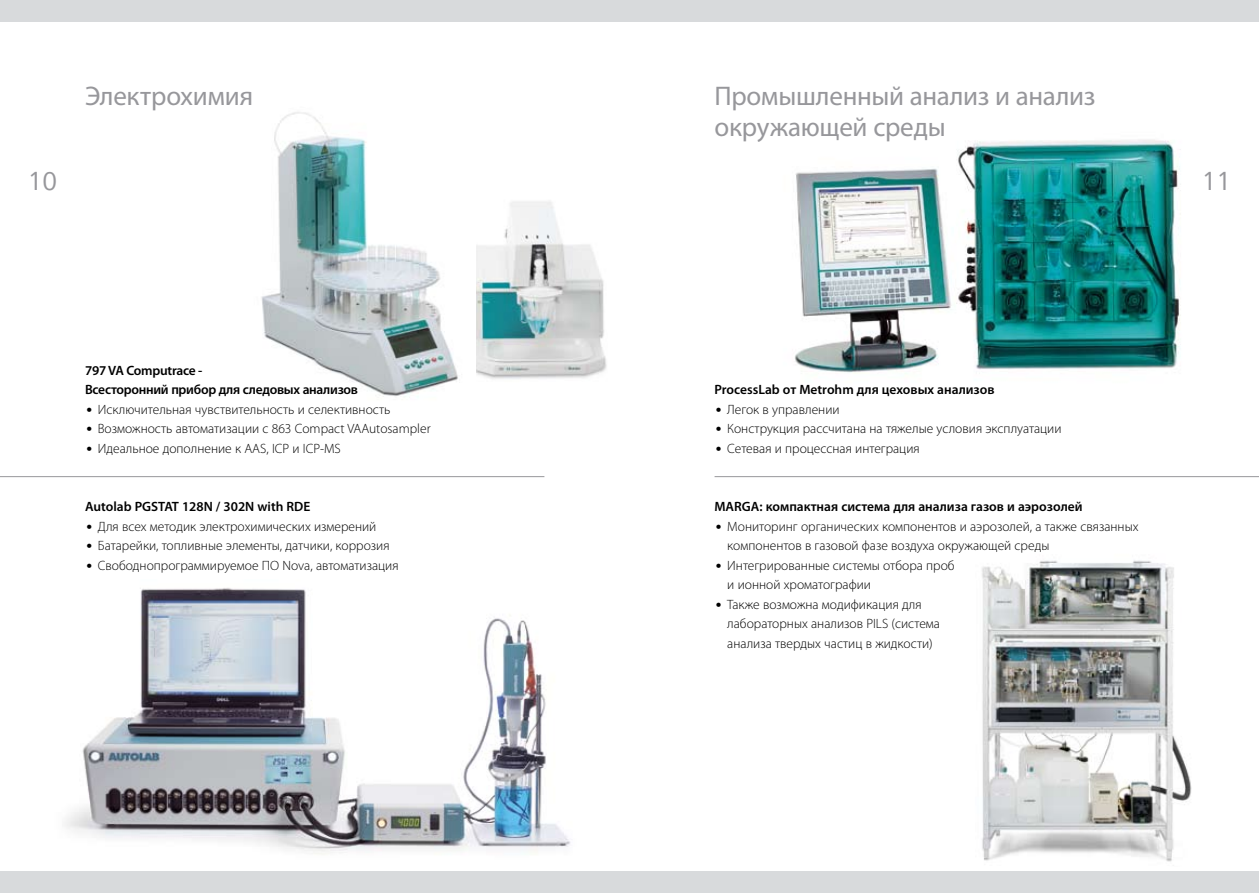
<style>
.page{position:relative;width:1259px;height:893px;background:#fff}
.page>*{position:absolute;margin:0;border:0;box-sizing:border-box;transform-origin:0 0}
.t1{font:27px/30.8px "Myriad Pro";letter-spacing:-.01em;color:#97979b}
.t2{font:27px "Frutiger Next LT";color:#97979b}
.t3{font:300 13.5px/19.5px "Myriad Pro";color:#000}
.t4{font:600 13.5px "Myriad Pro";color:#000}
.t5{font:600 13.5px/19.5px "Myriad Pro";letter-spacing:-.02em;color:#000}
.s1{font-family:"Frutiger Next LT";font-weight:800}
</style>
<div class="page">
<div style="left:0;top:0;width:642px;height:21px;background:#d8dadc"></div>
<div style="left:0;top:872px;width:642px;height:21px;background:#d8dadc"></div>
<div style="left:617px;top:0;width:642px;height:21px;background:#d8dadc"></div>
<div style="left:617px;top:872px;width:642px;height:21px;background:#d8dadc"></div>
<img style="left:795px;top:139px;width:386px;height:234px">
<img style="left:65px;top:588px;width:506px;height:267px">
<img style="left:476px;top:201px;width:131px;height:178px">
<img style="left:261px;top:112px;width:197px;height:285px">
<img style="left:982px;top:560px;width:210px;height:302px">
<hr style="left:0;top:476px;width:544px;height:1px;background:#97979b">
<hr style="left:714px;top:476px;width:545px;height:1px;background:#97979b">
<h1 class="t1" style="left:85px;top:80px;width:169px">Электрохимия</h1>
<h1 class="t1" style="left:714px;top:80px;width:382px">Промышленный анализ и анализ окружающей среды</h1>
<h1 class="t2" style="left:28px;top:166px;width:31px">10</h1>
<h1 class="t2" style="left:1201px;top:166px;width:31px">11</h1>
<p class="t5" style="left:85px;top:361px;width:274px">797 VA Computrace -<br>Всесторонний прибор для следовых анализов</p>
<p class="t3" style="left:85px;top:399px;width:307px"><span class="s1">•</span> Исключительная чувствительность и селективность</p>
<p class="t3" style="left:85px;top:419px;width:347px"><span class="s1">•</span> Возможность автоматизации с 863 Compact VAAutosampler</p>
<p class="t3" style="left:85px;top:438px;width:257px"><span class="s1">•</span> Идеальное дополнение к AAS, ICP и ICP-MS</p>
<p class="t4" style="left:85px;top:499px;width:227px">Autolab PGSTAT 128N / 302N with RDE</p>
<p class="t3" style="left:85px;top:516px;width:293px"><span class="s1">•</span> Для всех методик электрохимических измерений</p>
<p class="t3" style="left:85px;top:536px;width:306px"><span class="s1">•</span> Батарейки, топливные элементы, датчики, коррозия</p>
<p class="t3" style="left:85px;top:555px;width:315px"><span class="s1">•</span> Свободнопрограммируемое ПО Nova, автоматизация</p>
<p class="t4" style="left:714px;top:382px;width:281px">ProcessLab от Metrohm для цеховых анализов</p>
<p class="t3" style="left:714px;top:399px;width:127px"><span class="s1">•</span> Легок в управлении</p>
<p class="t3" style="left:714px;top:419px;width:348px"><span class="s1">•</span> Конструкция рассчитана на тяжелые условия эксплуатации</p>
<p class="t3" style="left:714px;top:438px;width:207px"><span class="s1">•</span> Сетевая и процессная интеграция</p>
<p class="t4" style="left:714px;top:499px;width:369px">MARGA: компактная система для анализа газов и аэрозолей</p>
<p class="t3" style="left:727px;top:516px;width:413px;text-indent:-13px"><span class="s1">•</span> Мониторинг органических компонентов и аэрозолей, а также связанных компонентов в газовой фазе воздуха окружающей среды</p>
<p class="t3" style="left:727px;top:555px;width:229px;text-indent:-13px"><span class="s1">•</span> Интегрированные системы отбора проб и ионной хроматографии</p>
<p class="t3" style="left:727px;top:594px;width:214px;text-indent:-13px"><span class="s1">•</span> Также возможна модификация для лабораторных анализов PILS (система анализа твердых частиц в жидкости)</p>
</div>
